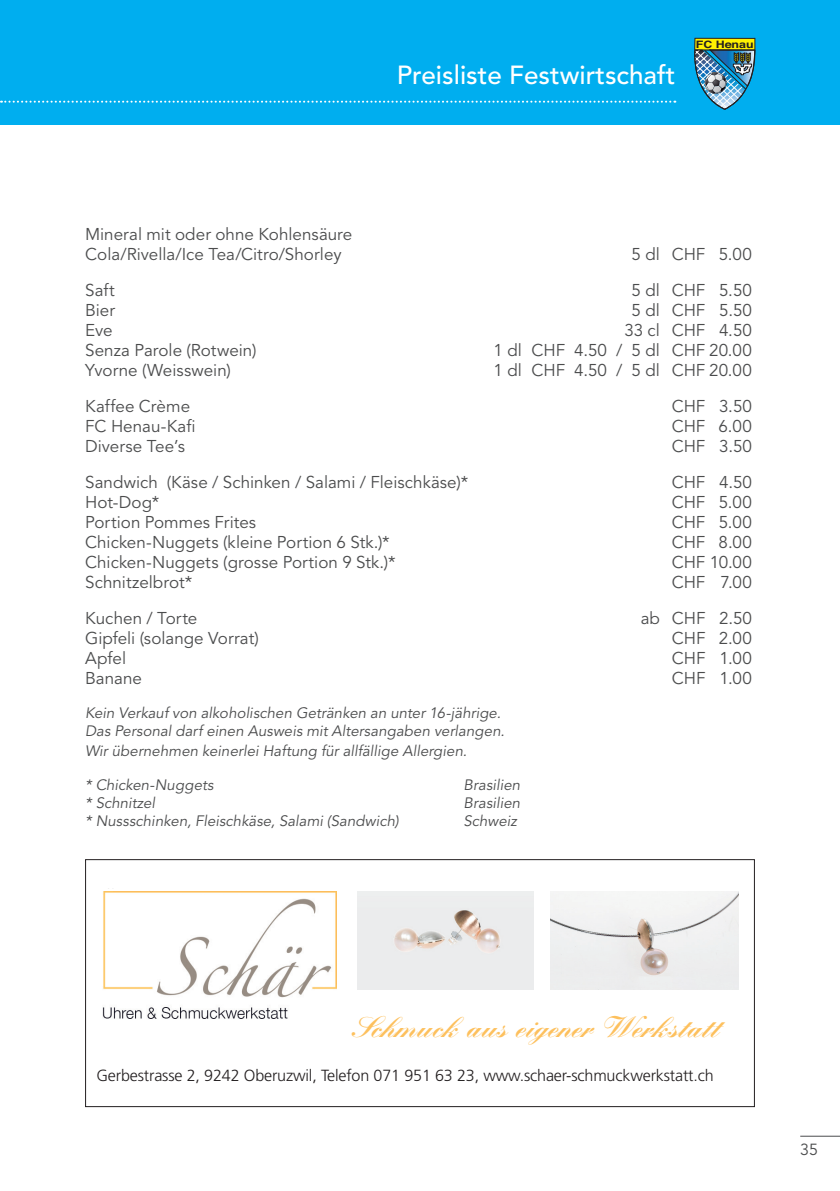
<style>
.page{position:relative;width:840px;height:1191px;background:#fff}
.page>*{position:absolute;margin:0;border:0;box-sizing:border-box;transform-origin:0 0}
.t1{font:900 29px "Kuenstler Script LT Std";color:#fdc05d}
.t2{font:500 26px "Avenir LT Std";color:#fff}
.t3{font:17px/20px "Avenir LT Std";color:#4b4c4d}
.t4{font:300 16.2px "Frutiger LT Std";letter-spacing:-.01em;color:#231f20}
.t5{font:16px "Avenir LT Std";color:#4b4c4d}
.t6{font:italic 15px/18px "Avenir LT Std";letter-spacing:.005em;color:#4b4c4d}
.t7{font:700 10.2px "Helvetica";color:#231f20;scale:1.22 1}
</style>
<div class="page">
<div style="left:0;top:0;width:839px;height:125px;background:#00aeef"></div>
<img style="left:694px;top:38px;width:61px;height:72px">
<svg style="left:1px;top:101px;width:674px;height:2px"></svg>
<div style="left:85px;top:859px;width:669px;height:248px;border:1px solid #231f20"></div>
<svg style="left:336px;top:891px;width:403px;height:99px"></svg>
<img style="left:102px;top:891px;width:234px;height:128px">
<img style="left:550px;top:891px;width:188px;height:98px">
<img style="left:358px;top:891px;width:175px;height:98px">
<hr style="left:799px;top:1135px;width:40px;height:1px;background:#4b4c4d">
<h2 class="t2" style="left:396px;top:60px;width:280px">Preisliste Festwirtschaft</h2>
<p class="t7" style="left:695px;top:36px;width:49px">FC Henau</p>
<p class="t3" style="left:85px;top:224px;width:268px">Mineral mit oder ohne Kohlensäure<br>Cola/Rivella/Ice Tea/Citro/Shorley</p>
<p class="t3" style="left:631px;top:244px;width:122px">5 dl CHF 5.00</p>
<p class="t3" style="left:85px;top:280px;width:31px">Saft</p>
<p class="t3" style="left:631px;top:280px;width:122px">5 dl CHF 5.50</p>
<p class="t3" style="left:85px;top:300px;width:31px">Bier</p>
<p class="t3" style="left:631px;top:300px;width:122px">5 dl CHF 5.50</p>
<p class="t3" style="left:85px;top:320px;width:29px">Eve</p>
<p class="t3" style="left:624px;top:320px;width:129px">33 cl CHF 4.50</p>
<p class="t3" style="left:85px;top:340px;width:173px">Senza Parole (Rotwein)</p>
<p class="t3" style="left:493px;top:340px;width:260px">1 dl CHF 4.50 / 5 dl CHF 20.00</p>
<p class="t3" style="left:85px;top:360px;width:147px">Yvorne (Weisswein)</p>
<p class="t3" style="left:493px;top:360px;width:260px">1 dl CHF 4.50 / 5 dl CHF 20.00</p>
<p class="t3" style="left:85px;top:396px;width:106px">Kaffee Crème</p>
<p class="t3" style="left:671px;top:396px;width:81px">CHF 3.50</p>
<p class="t3" style="left:85px;top:416px;width:112px">FC Henau-Kafi</p>
<p class="t3" style="left:671px;top:416px;width:82px">CHF 6.00</p>
<p class="t3" style="left:85px;top:436px;width:101px">Diverse Tee’s</p>
<p class="t3" style="left:671px;top:436px;width:81px">CHF 3.50</p>
<p class="t3" style="left:85px;top:472px;width:384px">Sandwich (Käse / Schinken / Salami / Fleischkäse)*</p>
<p class="t3" style="left:671px;top:472px;width:81px">CHF 4.50</p>
<p class="t3" style="left:85px;top:492px;width:76px">Hot-Dog*</p>
<p class="t3" style="left:671px;top:492px;width:82px">CHF 5.00</p>
<p class="t3" style="left:85px;top:512px;width:172px">Portion Pommes Frites</p>
<p class="t3" style="left:671px;top:512px;width:82px">CHF 5.00</p>
<p class="t3" style="left:85px;top:532px;width:306px">Chicken-Nuggets (kleine Portion 6 Stk.)*</p>
<p class="t3" style="left:671px;top:532px;width:81px">CHF 8.00</p>
<p class="t3" style="left:85px;top:552px;width:312px">Chicken-Nuggets (grosse Portion 9 Stk.)*</p>
<p class="t3" style="left:671px;top:552px;width:81px">CHF 10.00</p>
<p class="t3" style="left:85px;top:572px;width:108px">Schnitzelbrot*</p>
<p class="t3" style="left:671px;top:572px;width:82px">CHF 7.00</p>
<p class="t3" style="left:85px;top:608px;width:114px">Kuchen / Torte</p>
<p class="t3" style="left:640px;top:608px;width:113px">ab CHF 2.50</p>
<p class="t3" style="left:85px;top:628px;width:175px">Gipfeli (solange Vorrat)</p>
<p class="t3" style="left:671px;top:628px;width:81px">CHF 2.00</p>
<p class="t3" style="left:85px;top:648px;width:42px">Apfel</p>
<p class="t3" style="left:671px;top:648px;width:81px">CHF 1.00</p>
<p class="t3" style="left:85px;top:668px;width:58px">Banane</p>
<p class="t3" style="left:671px;top:668px;width:81px">CHF 1.00</p>
<p class="t6" style="left:85px;top:704px;width:421px">Kein Verkauf von alkoholischen Getränken an unter 16-jährige.<br>Das Personal darf einen Ausweis mit Altersangaben verlangen.</p>
<p class="t6" style="left:85px;top:742px;width:383px">Wir übernehmen keinerlei Haftung für allfällige Allergien.</p>
<p class="t6" style="left:85px;top:776px;width:130px">* Chicken-Nuggets</p>
<p class="t6" style="left:463px;top:776px;width:58px">Brasilien</p>
<p class="t6" style="left:85px;top:794px;width:72px">* Schnitzel</p>
<p class="t6" style="left:463px;top:794px;width:58px">Brasilien</p>
<p class="t6" style="left:85px;top:812px;width:315px">* Nussschinken, Fleischkäse, Salami (Sandwich)</p>
<p class="t6" style="left:463px;top:812px;width:55px">Schweiz</p>
<h1 class="t1" style="left:351px;top:1008px;width:369px">Schmuck aus eigener Werkstatt</h1>
<p class="t4" style="left:96px;top:1066px;width:618px">Gerbestrasse 2, 9242 Oberuzwil, Telefon 071 951 63 23, www.schaer-schmuckwerkstatt.ch</p>
<p class="t5" style="left:799px;top:1140px;width:19px">35</p>
</div>
